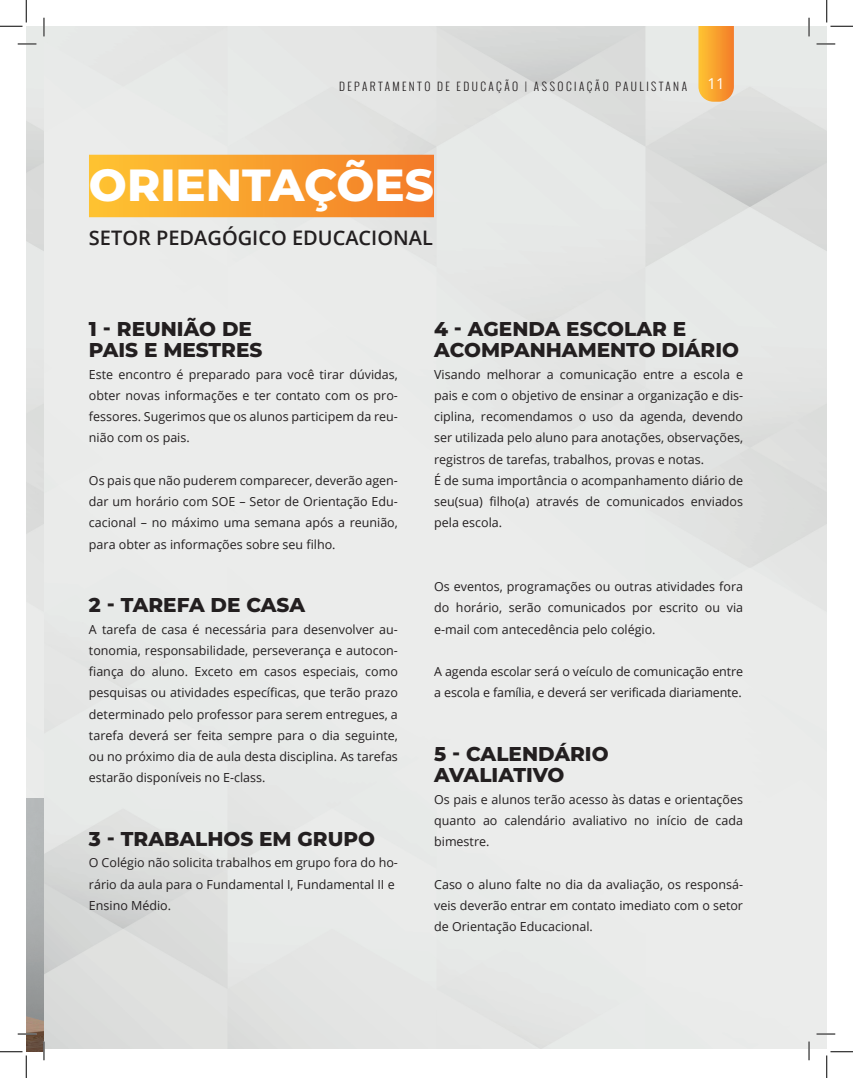
<style>
.page{position:relative;width:853px;height:1078px;background:#fff}
.page>*{position:absolute;margin:0;border:0;box-sizing:border-box;transform-origin:0 0}
.t1{font:800 45px "Montserrat";color:#fff}
.t2{font:800 20px/21.2px "Montserrat";color:#231f20}
.t3{font:600 20px "Open Sans";color:#231f20}
.t4{font:15px "Open Sans";color:#fff}
.t5{font:12.5px/21.2px "Open Sans";color:#231f20;text-align:justify}
.t6{font:300 11.25px "Oswald";letter-spacing:.22em;color:#231f20}
</style>
<div class="page">
<svg style="left:698px;top:26px;width:36px;height:76px;background:#f7a337"></svg>
<img style="left:26px;top:799px;width:18px;height:253px">
<div style="left:89px;top:155px;width:345px;height:62px;background:linear-gradient(to right,#fec432,#f37a29)"></div>
<svg style="left:18px;top:43px;width:18px;height:2px"></svg>
<svg style="left:816px;top:43px;width:19px;height:2px"></svg>
<svg style="left:18px;top:1033px;width:18px;height:2px"></svg>
<svg style="left:816px;top:1033px;width:19px;height:2px"></svg>
<svg style="left:43px;top:18px;width:2px;height:18px"></svg>
<svg style="left:43px;top:1041px;width:2px;height:19px"></svg>
<svg style="left:808px;top:18px;width:2px;height:18px"></svg>
<svg style="left:808px;top:1041px;width:2px;height:19px"></svg>
<svg style="left:0;top:0;width:27px;height:27px"></svg>
<svg style="left:0;top:1051px;width:27px;height:27px"></svg>
<svg style="left:826px;top:0;width:27px;height:27px"></svg>
<svg style="left:826px;top:1051px;width:27px;height:27px"></svg>
<p class="t6" style="left:339px;top:78px;width:350px">DEPARTAMENTO DE EDUCAÇÃO | ASSOCIAÇÃO PAULISTANA</p>
<p class="t4" style="left:708px;top:74px;width:19px">11</p>
<h1 class="t1" style="left:89px;top:152px;width:347px">ORIENTAÇÕES</h1>
<h2 class="t3" style="left:89px;top:224px;width:345px">SETOR PEDAGÓGICO EDUCACIONAL</h2>
<h2 class="t2" style="left:89px;top:317px;width:175px">1 - REUNIÃO DE<br>PAIS E MESTRES</h2>
<p class="t5" style="left:89px;top:363px;width:310px">Este encontro é preparado para você tirar dúvidas, obter novas informações e ter contato com os pro&shy;fessores. Sugerimos que os alunos participem da reu&shy;nião com os pais.</p>
<p class="t5" style="left:89px;top:469px;width:310px">Os pais que não puderem comparecer, deverão agen&shy;dar um horário com SOE – Setor de Orientação Edu&shy;cacional – no máximo uma semana após a reunião, para obter as informações sobre seu filho.</p>
<h2 class="t2" style="left:89px;top:594px;width:218px">2 - TAREFA DE CASA</h2>
<p class="t5" style="left:89px;top:618px;width:310px">A tarefa de casa é necessária para desenvolver au&shy;tonomia, responsabilidade, perseverança e autocon&shy;fiança do aluno. Exceto em casos especiais, como pesquisas ou atividades específicas, que terão prazo determinado pelo professor para serem entregues, a tarefa deverá ser feita sempre para o dia seguinte, ou no próximo dia de aula desta disciplina. As tarefas estarão disponíveis no E-class.</p>
<h2 class="t2" style="left:89px;top:827px;width:288px">3 - TRABALHOS EM GRUPO</h2>
<p class="t5" style="left:89px;top:852px;width:310px;text-align:left">O Colégio não solicita trabalhos em grupo fora do ho&shy;rário da aula para o Fundamental I, Fundamental II e<br>Ensino Médio.</p>
<h2 class="t2" style="left:434px;top:317px;width:306px">4 - AGENDA ESCOLAR E<br>ACOMPANHAMENTO DIÁRIO</h2>
<p class="t5" style="left:434px;top:363px;width:310px;text-align:left">Visando melhorar a comunicação entre a escola e pais e com o objetivo de ensinar a organização e dis&shy;ciplina, recomendamos o uso da agenda, devendo ser utilizada pelo aluno para anotações, observações, registros de tarefas, trabalhos, provas e notas.<br>É de suma importância o acompanhamento diário de seu(sua) filho(a) através de comunicados enviados pela escola.</p>
<p class="t5" style="left:434px;top:576px;width:310px">Os eventos, programações ou outras atividades fora do horário, serão comunicados por escrito ou via e-mail com antecedência pelo colégio.</p>
<p class="t5" style="left:434px;top:661px;width:310px">A agenda escolar será o veículo de comunicação entre a escola e família, e deverá ser verificada diariamente.</p>
<h2 class="t2" style="left:434px;top:742px;width:176px">5 - CALENDÁRIO<br>AVALIATIVO</h2>
<p class="t5" style="left:434px;top:788px;width:310px">Os pais e alunos terão acesso às datas e orientações quanto ao calendário avaliativo no início de cada bimestre.</p>
<p class="t5" style="left:434px;top:873px;width:310px">Caso o aluno falte no dia da avaliação, os responsá&shy;veis deverão entrar em contato imediato com o setor de Orientação Educacional.</p>
</div>
